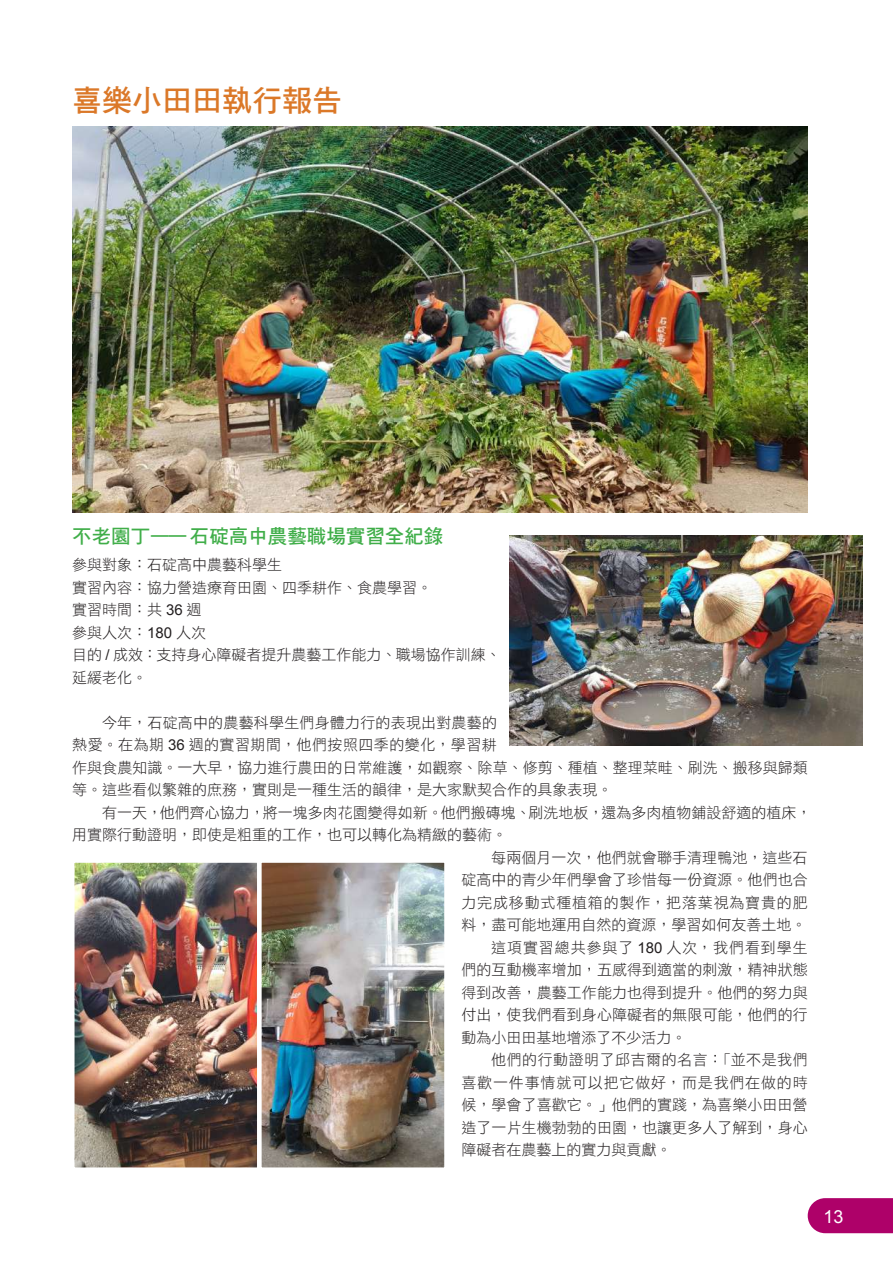
<style>
.page{position:relative;width:893px;height:1263px;background:#fff}
.page>*{position:absolute;margin:0;border:0;box-sizing:border-box;transform-origin:0 0}
.t1{font:30px "DF Hei Std W7";color:#db7828}
.t2{font:19.5px "DF Hei Std W7";color:#40ae49}
.t3{font:18px "Arial";color:#fff}
.t4{font:15px/22.5px "DF Hei Std W3";letter-spacing:.005em;color:#231f20}
.t5{font:15px "DF Hei Std W3";letter-spacing:.055em;color:#231f20}
.t6{font:15px "DF Hei Std W3";letter-spacing:.06em;color:#231f20}
.t7{font:15px "DF Hei Std W3";letter-spacing:.035em;color:#231f20}
.s1{font-family:"Arial"}
.s2{font-family:"Koz Min Pr 6 N"}
</style>
<div class="page">
<img style="left:72px;top:126px;width:736px;height:386px">
<img style="left:510px;top:535px;width:353px;height:211px">
<img style="left:75px;top:863px;width:369px;height:304px">
<div style="left:70px;top:858px;width:192px;height:314px;border:4px solid #fff"></div>
<div style="left:257px;top:858px;width:192px;height:314px;border:4px solid #fff"></div>
<svg style="left:808px;top:1198px;width:85px;height:35px"></svg>
<h1 class="t1" style="left:72px;top:84px;width:271px">喜樂小田田執行報告</h1>
<h2 class="t2" style="left:72px;top:526px;width:373px">不老園丁—— 石碇高中農藝職場實習全紀錄</h2>
<p class="t4" style="left:72px;top:553px;width:430px">參與對象：石碇高中農藝科學生<br>實習內容：協力營造療育田園、四季耕作、食農學習。<br>實習時間：共 <span class="s1">36</span> 週<br>參與人次：<span class="s1">180</span> 人次<br>目的 <span class="s1">/</span> 成效：支持身心障礙者提升農藝工作能力、職場協作訓練、延緩老化。</p>
<p class="t4" style="left:72px;top:711px;width:737px;text-indent:30px">今年，石碇高中的農藝科學生們身體力行的表現出對農藝的<br>熱愛。在為期 <span class="s1">36</span> 週的實習期間，他們按照四季的變化，學習耕<br>作與食農知識。一大早，協力進行農田的日常維護，如觀察、除草、修剪、種植、整理菜畦、刷洗、搬移與歸類等。這些看似繁雜的庶務，實則是一種生活的韻律，是大家默契合作的具象表現。</p>
<p class="t4" style="left:102px;top:801px;width:711px">有一天，他們齊心協力，將一塊多肉花園變得如新。他們搬磚塊、刷洗地板，還為多肉植物鋪設舒適的植床，</p>
<p class="t4" style="left:72px;top:823px;width:436px">用實際行動證明，即使是粗重的工作，也可以轉化為精緻的藝術。</p>
<p class="t4" style="left:491px;top:846px;width:318px">每兩個月一次，他們就會聯手清理鴨池，這些石</p>
<p class="t4" style="left:461px;top:868px;width:348px">碇高中的青少年們學會了珍惜每一份資源。他們也合</p>
<p class="t5" style="left:461px;top:894px;width:348px">力完成移動式種植箱的製作，把落葉視為寶貴的肥</p>
<p class="t4" style="left:461px;top:913px;width:346px">料，盡可能地運用自然的資源，學習如何友善土地。</p>
<p class="t6" style="left:491px;top:939px;width:318px">這項實習總共參與了 <span class="s1">180</span> 人次，我們看到學生</p>
<p class="t4" style="left:461px;top:958px;width:348px">們的互動機率增加，五感得到適當的刺激，精神狀態</p>
<p class="t4" style="left:461px;top:981px;width:348px">得到改善，農藝工作能力也得到提升。他們的努力與</p>
<p class="t4" style="left:461px;top:1003px;width:348px">付出，使我們看到身心障礙者的無限可能，他們的行</p>
<p class="t4" style="left:461px;top:1026px;width:226px">動為小田田基地增添了不少活力。</p>
<p class="t7" style="left:491px;top:1052px;width:318px">他們的行動證明了邱吉爾的名言：<span class="s2">「</span>並不是我們</p>
<p class="t5" style="left:461px;top:1074px;width:348px">喜歡一件事情就可以把它做好，而是我們在做的時</p>
<p class="t4" style="left:461px;top:1093px;width:348px">候，學會了喜歡它。」他們的實踐，為喜樂小田田營</p>
<p class="t4" style="left:461px;top:1116px;width:348px">造了一片生機勃勃的田園，也讓更多人了解到，身心</p>
<p class="t4" style="left:461px;top:1138px;width:211px">障礙者在農藝上的實力與貢獻。</p>
<p class="t3" style="left:823px;top:1205px;width:22px">13</p>
</div>
